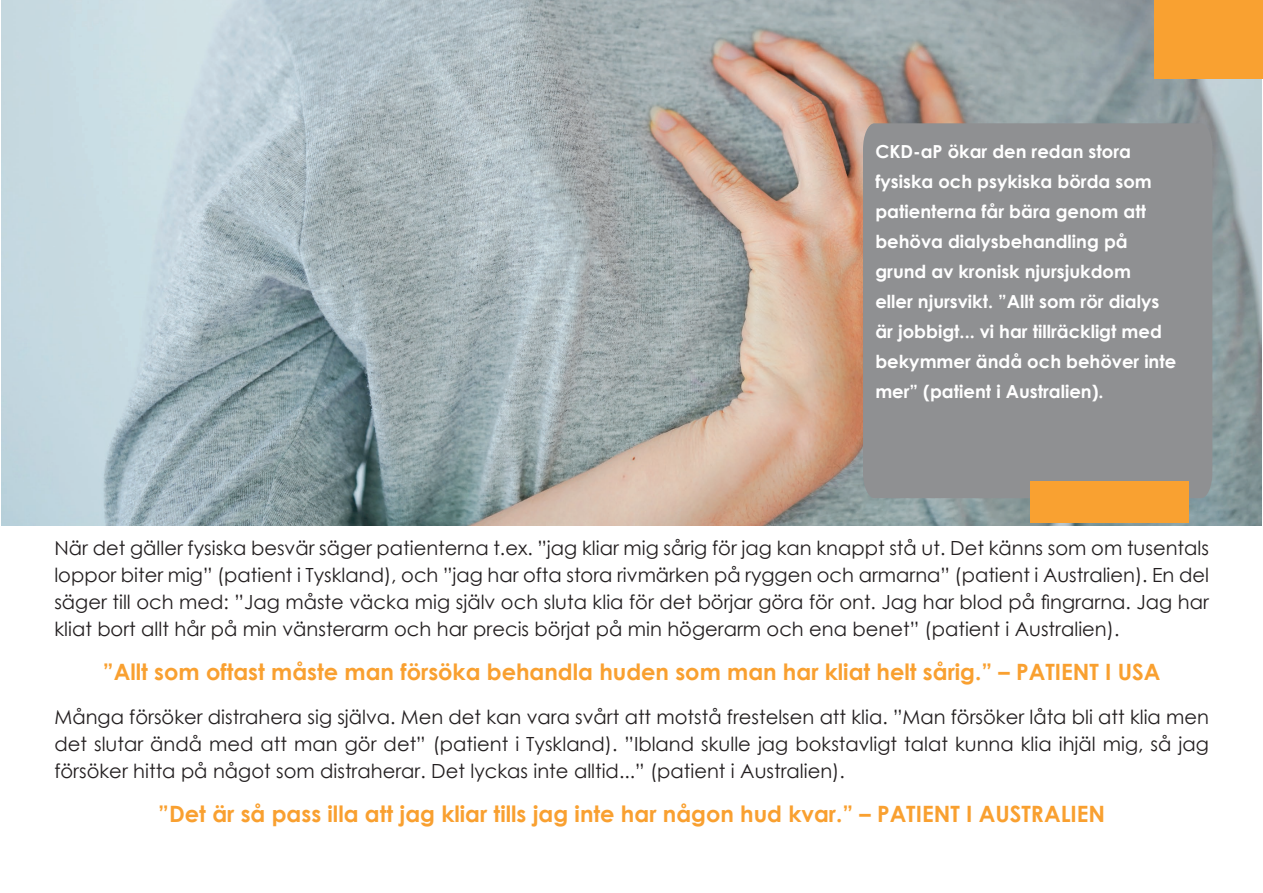
<style>
.page{position:relative;width:1263px;height:893px;background:#fff}
.page>*{position:absolute;margin:0;border:0;box-sizing:border-box;transform-origin:0 0}
.t1{font:700 22.5px "Century Gothic";color:#f9a030}
.t2{font:19.5px/27px "Century Gothic";color:#231f20;text-align:justify}
.t3{font:700 18px/30px "Century Gothic";color:#fff}
</style>
<div class="page">
<img style="left:2px;top:0;width:1259px;height:525px">
<div style="left:863px;top:123px;width:349px;height:375px;background:#8f9092"></div>
<div style="left:1030px;top:481px;width:158px;height:42px;background:#f9a131"></div>
<div style="left:1154px;top:0;width:109px;height:79px;background:#f9a131"></div>
<p class="t3" style="left:875px;top:136px;width:302px">CKD-aP ökar den redan stora fysiska och psykiska börda som patienterna får bära genom att behöva dialysbehandling på grund av kronisk njursjukdom<br>eller njursvikt. ”Allt som rör dialys är jobbigt... vi har tillräckligt med bekymmer ändå och behöver inte mer” (patient i Australien).</p>
<p class="t2" style="left:54px;top:534px;width:1156px">När det gäller fysiska besvär säger patienterna t.ex. ”jag kliar mig sårig för jag kan knappt stå ut. Det känns som om tusentals loppor biter mig” (patient i Tyskland), och ”jag har ofta stora rivmärken på ryggen och armarna” (patient i Australien). En del säger till och med: ”Jag måste väcka mig själv och sluta klia för det börjar göra för ont. Jag har blod på fingrarna. Jag har kliat bort allt hår på min vänsterarm och har precis börjat på min högerarm och ena benet” (patient i Australien).</p>
<p class="t1" style="left:103px;top:654px;width:1059px">”Allt som oftast måste man försöka behandla huden som man har kliat helt sårig.” – PATIENT I USA</p>
<p class="t2" style="left:54px;top:703px;width:1156px">Många försöker distrahera sig själva. Men det kan vara svårt att motstå frestelsen att klia. ”Man försöker låta bli att klia men det slutar ändå med att man gör det” (patient i Tyskland). ”Ibland skulle jag bokstavligt talat kunna klia ihjäl mig, så jag försöker hitta på något som distraherar. Det lyckas inte alltid...” (patient i Australien).</p>
<p class="t1" style="left:158px;top:796px;width:948px">”Det är så pass illa att jag kliar tills jag inte har någon hud kvar.” – PATIENT I AUSTRALIEN</p>
</div>
